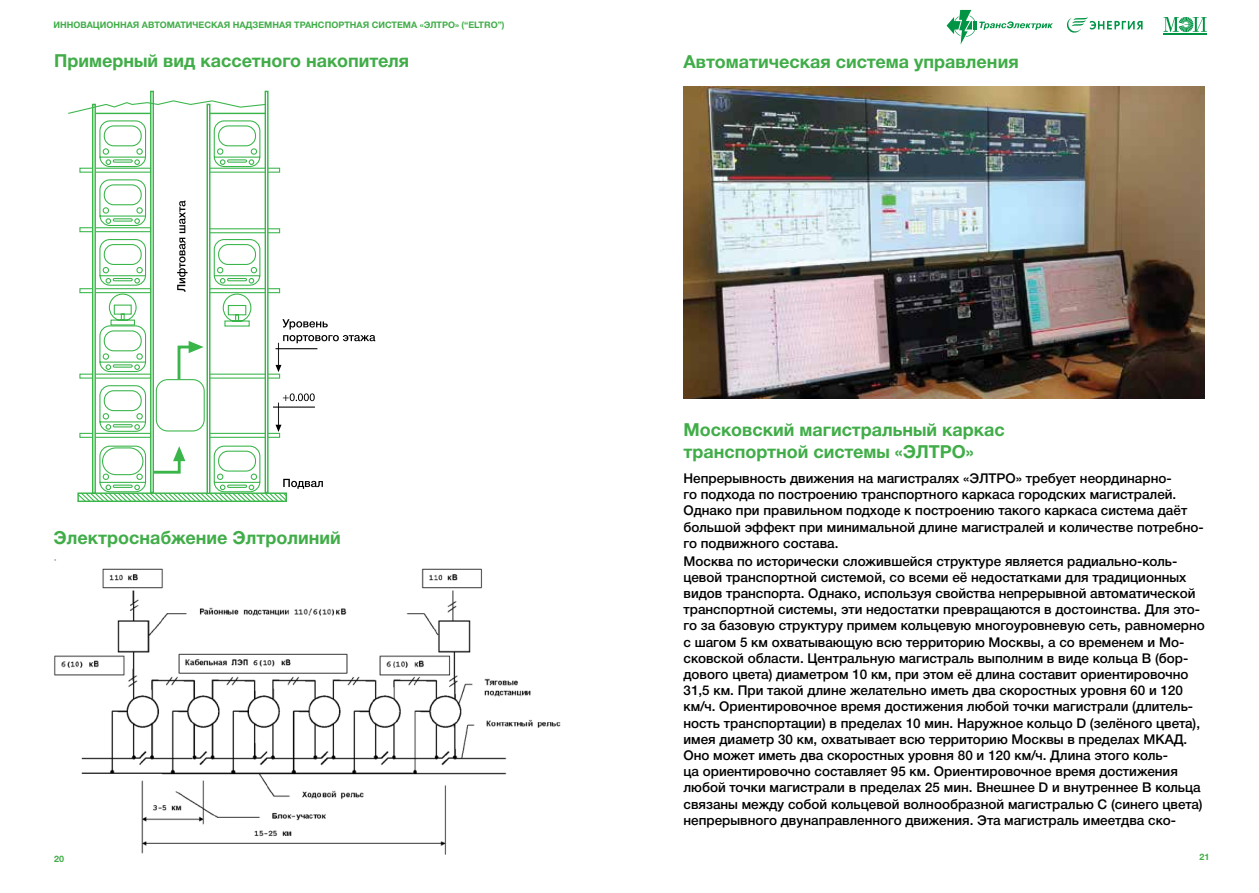
<style>
.page{position:relative;width:1259px;height:893px;background:#fff}
.page>*{position:absolute;margin:0;border:0;box-sizing:border-box;transform-origin:0 0}
.t1{font:700 18px/21.6px "Helvetica Neue Cyr";color:#41ad49}
.t2{font:500 13.5px/16.2px "Helvetica Neue Cyr";color:#000}
.t3{font:700 9px "Helvetica Neue Cyr";color:#41ad49}
</style>
<div class="page">
<svg style="left:1066px;top:17px;width:76px;height:16px"></svg>
<svg style="left:1163px;top:17px;width:43px;height:15px"></svg>
<hr style="left:1163px;top:33px;width:43px;height:2px;background:#009444">
<svg style="left:946px;top:9px;width:107px;height:36px"></svg>
<img style="left:54px;top:559px;width:507px;height:296px">
<img style="left:683px;top:86px;width:522px;height:312px">
<svg style="left:281px;top:393px;width:34px;height:33px"></svg>
<svg style="left:281px;top:319px;width:94px;height:47px"></svg>
<hr style="left:275px;top:348px;width:42px;height:1px;background:#000">
<hr style="left:273px;top:407px;width:42px;height:1px;background:#000">
<svg style="left:79px;top:120px;width:202px;height:326px"></svg>
<svg style="left:79px;top:446px;width:244px;height:54px"></svg>
<div style="left:77px;top:492px;width:210px;height:10px;border:1px solid #39b54a"></div>
<svg style="left:92px;top:115px;width:4px;height:379px;background:#70c97c"></svg>
<div style="left:150px;top:91px;width:4px;height:402px;border:1px solid #39b54a"></div>
<svg style="left:206px;top:115px;width:4px;height:379px"></svg>
<div style="left:265px;top:91px;width:3px;height:402px;background:#fff;border:1px solid #39b54a"></div>
<svg style="left:108px;top:201px;width:144px;height:126px"></svg>
<svg style="left:68px;top:100px;width:198px;height:15px"></svg>
<p class="t3" style="left:53px;top:20px;width:452px">ИННОВАЦИОННАЯ АВТОМАТИЧЕСКАЯ НАДЗЕМНАЯ ТРАНСПОРТНАЯ СИСТЕМА «ЭЛТРО» (“ELTRO”)</p>
<h1 class="t1" style="left:54px;top:50px;width:357px">Примерный вид кассетного накопителя</h1>
<h1 class="t1" style="left:683px;top:51px;width:337px">Автоматическая система управления</h1>
<h1 class="t1" style="left:53px;top:527px;width:289px">Электроснабжение Элтролиний</h1>
<h1 class="t1" style="left:683px;top:419px;width:323px">Московский магистральный каркас транспортной системы «ЭЛТРО»</h1>
<p class="t2" style="left:683px;top:470px;width:522px">Непрерывность движения на магистралях «ЭЛТРО» требует неординарно-<br>го подхода по построению транспортного каркаса городских магистралей.<br>Однако при правильном подходе к построению такого каркаса система даёт большой эффект при минимальной длине магистралей и количестве потребно&shy;го подвижного состава.</p>
<p class="t2" style="left:683px;top:553px;width:523px">Москва по исторически сложившейся структуре является радиально-коль&shy;цевой транспортной системой, со всеми её недостатками для традиционных видов транспорта. Однако, используя свойства непрерывной автоматической транспортной системы, эти недостатки превращаются в достоинства. Для это&shy;го за базовую структуру примем кольцевую многоуровневую сеть, равномерно с шагом 5 км охватывающую всю территорию Москвы, а со временем и Мо&shy;сковской области. Центральную магистраль выполним в виде кольца B (бор&shy;дового цвета) диаметром 10 км, при этом её длина составит ориентировочно 31,5 км. При такой длине желательно иметь два скоростных уровня 60 и 120 км/ч. Ориентировочное время достижения любой точки магистрали (длитель&shy;ность транспортации) в пределах 10 мин. Наружное кольцо D (зелёного цвета), имея диаметр 30 км, охватывает всю территорию Москвы в пределах МКАД.<br>Оно может иметь два скоростных уровня 80 и 120 км/ч. Длина этого коль-<br>ца ориентировочно составляет 95 км. Ориентировочное время достижения любой точки магистрали в пределах 25 мин. Внешнее D и внутреннее B кольца связаны между собой кольцевой волнообразной магистралью C (синего цвета) непрерывного двунаправленного движения. Эта магистраль имеетдва ско-</p>
<p class="t3" style="left:54px;top:854px;width:12px">20</p>
<p class="t3" style="left:1199px;top:852px;width:12px">21</p>
</div>
